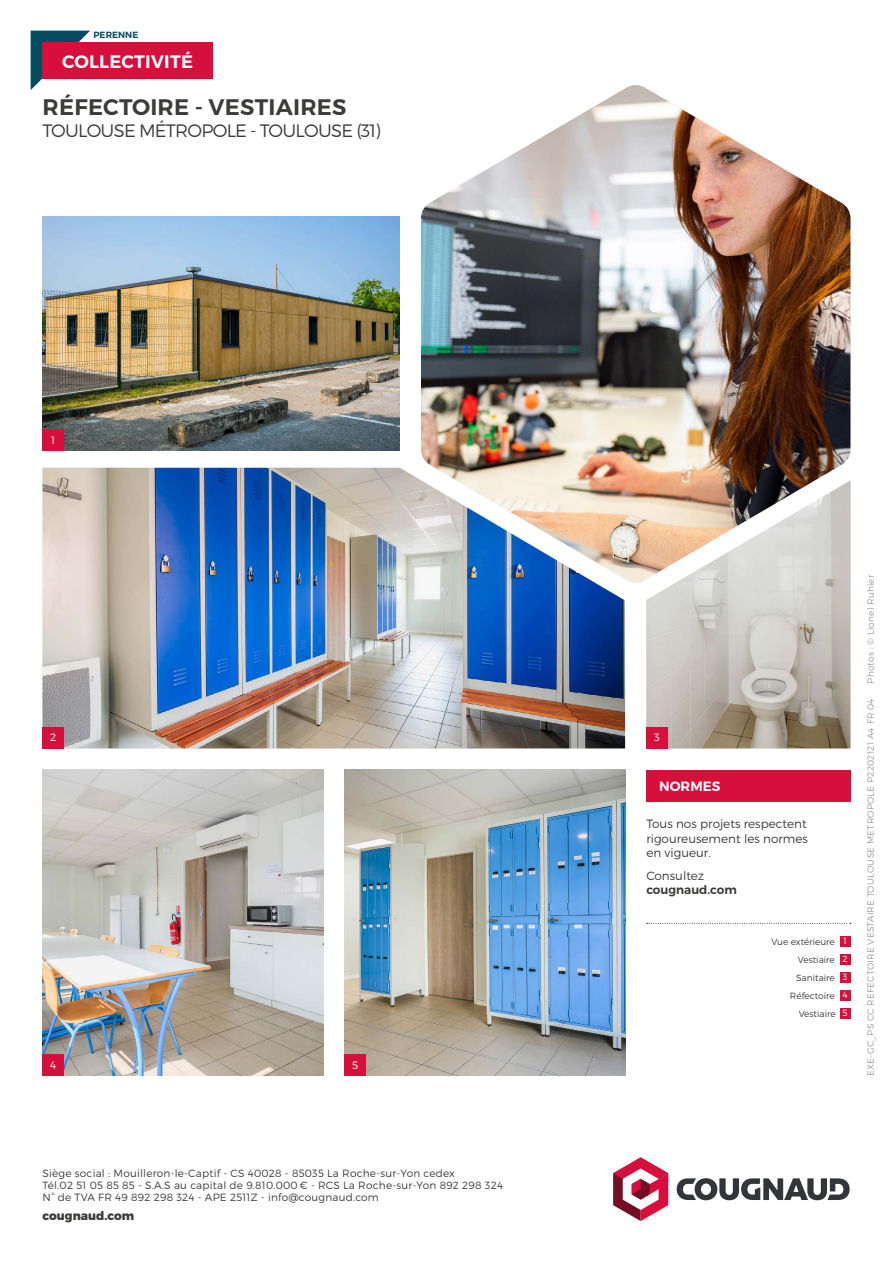
<style>
.page{position:relative;width:893px;height:1263px;background:#fff}
.page>*{position:absolute;margin:0;border:0;box-sizing:border-box;transform-origin:0 0}
.t1{font:600 22.5px "Montserrat";letter-spacing:.01em;color:#3c3c3b}
.t2{font:300 18px "Montserrat";letter-spacing:-.04em;color:#3c3c3b}
.t3{font:600 18px "Montserrat";letter-spacing:.01em;color:#fff}
.t4{font:600 13.5px "Montserrat";color:#fff}
.t5{font:300 12px/14.4px "Montserrat";color:#3c3c3b;text-align:justify}
.t6{font:800 12px "Montserrat";color:#3c3c3b}
.t7{font:600 12px "Montserrat";color:#3c3c3b}
.t8{font:300 10.65px "Montserrat";color:#fff}
.t9{font:300 10.5px/12px "Montserrat";letter-spacing:.02em;color:#3c3c3b}
.t10{font:300 9px "Montserrat";letter-spacing:.02em;color:#9d9d9c}
.t11{font:300 9px/18px "Montserrat";color:#3c3c3b;text-align:right}
.t12{font:600 9px "Montserrat";color:#034c60}
.s1{color:#fff}
</style>
<div class="page">
<img style="left:43px;top:770px;width:280px;height:306px">
<img style="left:646px;top:583px;width:204px;height:165px">
<img style="left:43px;top:468px;width:582px;height:280px">
<div style="left:43px;top:727px;width:21px;height:21px;background:#d60f3c"></div>
<div style="left:43px;top:1054px;width:21px;height:22px;background:#d60f3c"></div>
<div style="left:646px;top:727px;width:22px;height:21px;background:#d60f3c"></div>
<img style="left:421px;top:85px;width:429px;height:498px">
<img style="left:43px;top:217px;width:357px;height:234px">
<div style="left:43px;top:429px;width:21px;height:22px;background:#d60f3c"></div>
<svg style="left:677px;top:1178px;width:173px;height:22px"></svg>
<svg style="left:613px;top:1157px;width:55px;height:64px"></svg>
<img style="left:344px;top:770px;width:281px;height:306px">
<div style="left:344px;top:1054px;width:22px;height:22px;background:#d60f3c"></div>
<svg style="left:31px;top:31px;width:59px;height:59px"></svg>
<div style="left:43px;top:43px;width:170px;height:36px;background:#d60f3c"></div>
<svg style="left:647px;top:923px;width:204px;height:1px"></svg>
<div style="left:646px;top:770px;width:204px;height:31px;background:#d60f3c"></div>
<div style="left:840px;top:936px;width:10px;height:11px;background:#d60f3c"></div>
<div style="left:840px;top:954px;width:10px;height:11px;background:#d60f3c"></div>
<div style="left:840px;top:972px;width:10px;height:11px;background:#d60f3c"></div>
<div style="left:840px;top:990px;width:10px;height:11px;background:#d60f3c"></div>
<div style="left:840px;top:1008px;width:10px;height:11px;background:#d60f3c"></div>
<p class="t12" style="left:94px;top:30px;width:46px">PERENNE</p>
<h2 class="t3" style="left:62px;top:51px;width:132px">COLLECTIVITÉ</h2>
<h1 class="t1" style="left:43px;top:94px;width:305px">RÉFECTOIRE - VESTIAIRES</h1>
<h2 class="t2" style="left:43px;top:120px;width:340px">TOULOUSE MÉTROPOLE - TOULOUSE (31)</h2>
<p class="t8" style="left:51px;top:434px;width:5px">1</p>
<p class="t8" style="left:50px;top:732px;width:8px">2</p>
<p class="t8" style="left:50px;top:1059px;width:8px">4</p>
<p class="t8" style="left:352px;top:1059px;width:8px">5</p>
<p class="t9" style="left:43px;top:1168px;width:462px">Siège social : Mouilleron-le-Captif - CS 40028 - 85035 La Roche-sur-Yon cedex<br>Tél.02 51 05 85 85 - S.A.S au capital de 9.810.000 € - RCS La Roche-sur-Yon 892 298 324<br>N° de TVA FR 49 892 298 324 - APE 2511Z - info@cougnaud.com</p>
<p class="t6" style="left:43px;top:1211px;width:93px">cougnaud.com</p>
<p class="t8" style="left:654px;top:732px;width:7px">3</p>
<p class="t4" style="left:659px;top:778px;width:63px">NORMES</p>
<p class="t5" style="left:646px;top:816px;width:163px">Tous nos projets respectent rigoureusement les normes en vigueur.</p>
<p class="t5" style="left:646px;top:868px;width:59px">Consultez</p>
<p class="t7" style="left:646px;top:883px;width:92px">cougnaud.com</p>
<p class="t11" style="left:771px;top:933px;width:78px">Vue extérieure <span class="s1">1<br></span>Vestiaire <span class="s1">2<br></span>Sanitaire <span class="s1">3<br></span>Réfectoire <span class="s1">4</span></p>
<p class="t11" style="left:799px;top:1004px;width:50px">Vestiaire <span class="s1">5</span></p>
<p class="t10" style="left:866px;top:684px;width:110px;rotate:-90deg">Photos : © Lionel Ruhier</p>
<p class="t10" style="left:866px;top:1076px;width:379px;rotate:-90deg">EXE-GC_PS CC REFECTOIRE VESTAIRE TOULOUSE METROPOLE P2202121 A4 FR 04</p>
</div>
